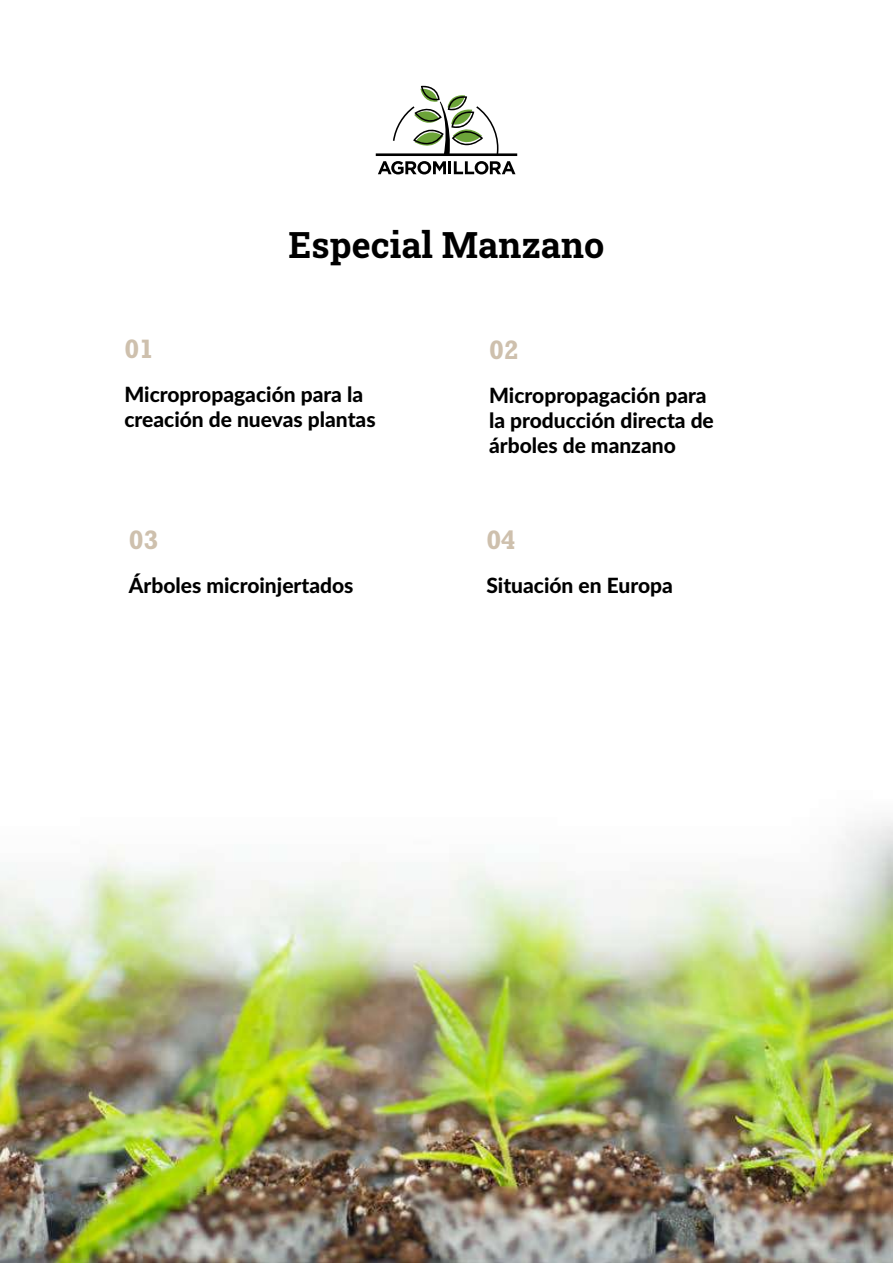
<style>
.page{position:relative;width:893px;height:1263px;background:#fff}
.page>*{position:absolute;margin:0;border:0;box-sizing:border-box;transform-origin:0 0}
.t1{font:36px "Roboto Slab";color:#000}
.t2{font:700 27px "Rockwell Std";color:#cec0ad}
.t3{font:800 21px/25.2px "Lato";color:#000}
</style>
<div class="page">
<img style="left:0;top:153px;width:893px;height:1110px">
<svg style="left:376px;top:85px;width:141px;height:89px"></svg>
<h1 class="t1" style="left:289px;top:220px;width:317px">Especial Manzano</h1>
<p class="t2" style="left:124px;top:333px;width:31px">01</p>
<p class="t2" style="left:489px;top:334px;width:31px">02</p>
<p class="t3" style="left:124px;top:380px;width:253px">Micropropagación para la creación de nuevas plantas</p>
<p class="t3" style="left:489px;top:381px;width:226px">Micropropagación para la producción directa de árboles de manzano</p>
<p class="t2" style="left:129px;top:524px;width:31px">03</p>
<p class="t2" style="left:486px;top:524px;width:31px">04</p>
<p class="t3" style="left:129px;top:572px;width:226px">Árboles microinjertados</p>
<p class="t3" style="left:486px;top:571px;width:188px">Situación en Europa</p>
</div>
